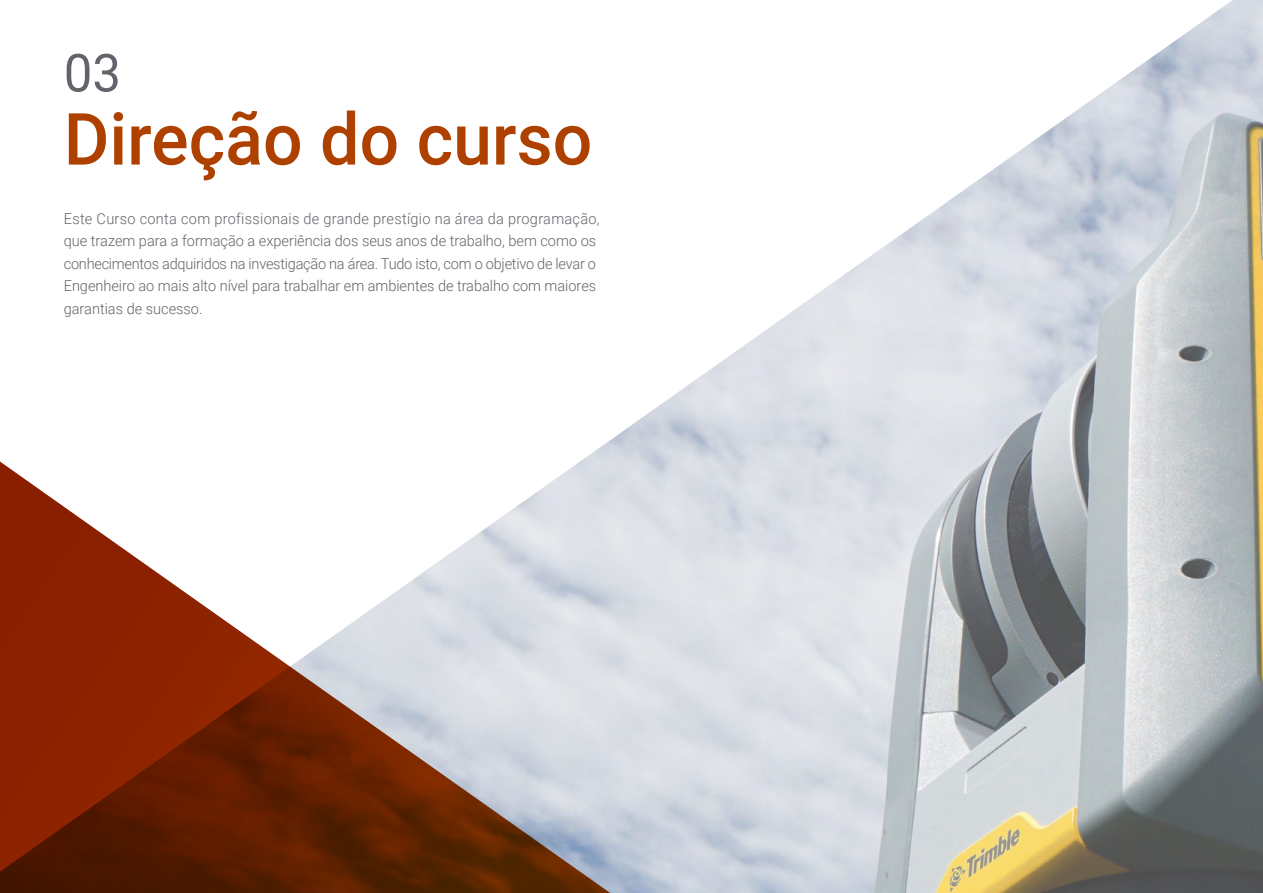
<style>
.page{position:relative;width:1263px;height:893px;background:#fff}
.page>*{position:absolute;margin:0;border:0;box-sizing:border-box;transform-origin:0 0}
.t1{font:500 72px "Roboto";color:#ae4000}
.t2{font:52.5px "Roboto";color:#61646a}
.t3{font:300 15px/22.5px "Roboto";color:#61646a}
</style>
<div class="page">
<img style="left:602px;top:0;width:661px;height:893px">
<svg style="left:0;top:446px;width:640px;height:447px"></svg>
<h2 class="t2" style="left:64px;top:36px;width:59px">03</h2>
<h1 class="t1" style="left:64px;top:89px;width:530px">Direção do curso</h1>
<p class="t3" style="left:64px;top:207px;width:537px">Este Curso conta com profissionais de grande prestígio na área da programação, que trazem para a formação a experiência dos seus anos de trabalho, bem como os conhecimentos adquiridos na investigação na área. Tudo isto, com o objetivo de levar o Engenheiro ao mais alto nível para trabalhar em ambientes de trabalho com maiores garantias de sucesso.</p>
</div>
